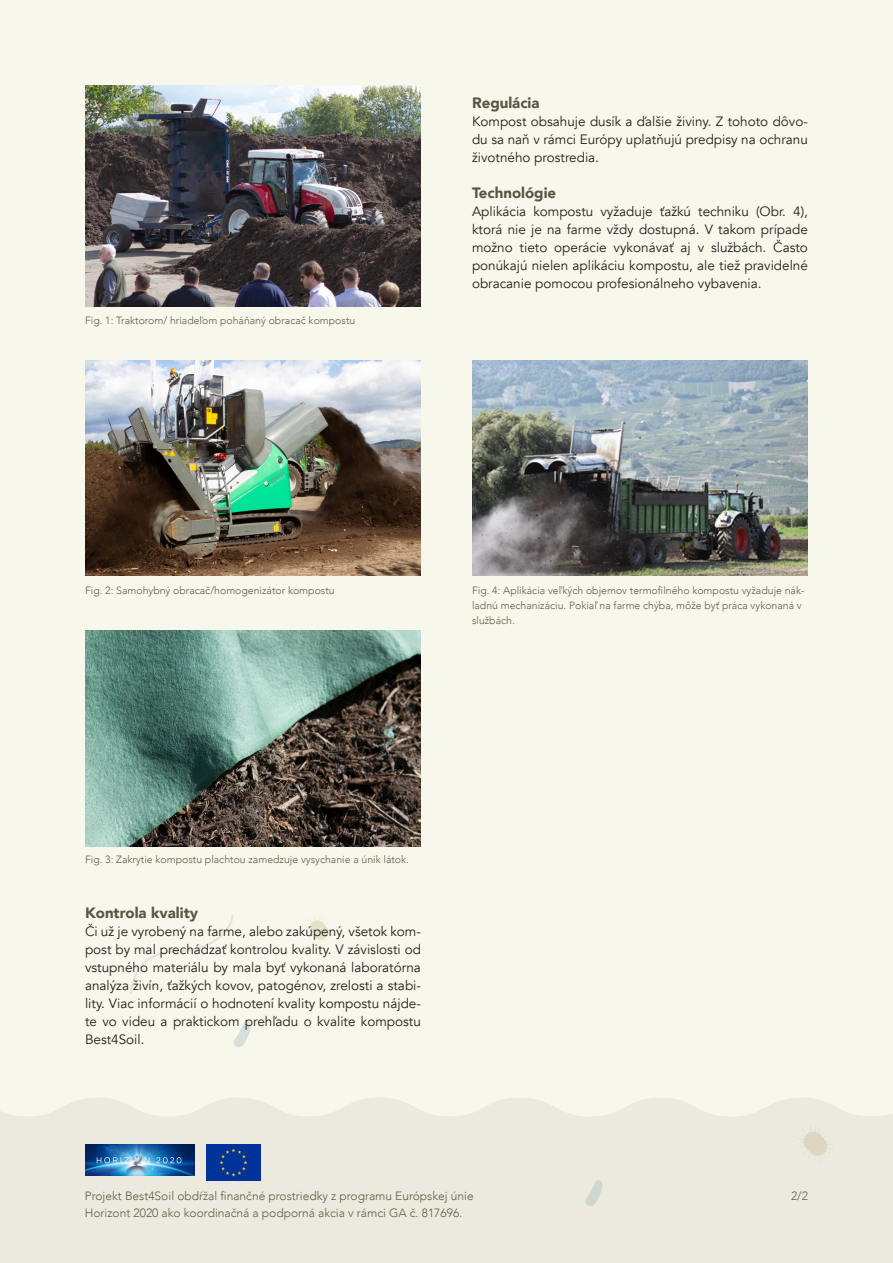
<style>
.page{position:relative;width:893px;height:1263px;background:#fff}
.page>*{position:absolute;margin:0;border:0;box-sizing:border-box;transform-origin:0 0}
.t1{font:900 15px "Avenir";color:#585543}
.t2{font:13.5px/18px "Avenir";color:#231f20;text-align:justify}
.t3{font:300 12px "Avenir";color:#645c46}
.t4{font:300 10.5px/15px "Avenir";color:#635c45}
</style>
<div class="page">
<div style="left:0;top:206px;width:893px;height:891px;background:#f7f7eb"></div>
<div style="left:0;top:1097px;width:893px;height:166px;background:#eceade"></div>
<svg style="left:794px;top:1124px;width:39px;height:39px;background:#e6e4d4"></svg>
<div style="left:130px;top:914px;width:104px;height:80px;background:#f7f7eb"></div>
<svg style="left:585px;top:1180px;width:19px;height:27px"></svg>
<svg style="left:302px;top:914px;width:31px;height:31px"></svg>
<svg style="left:234px;top:1021px;width:18px;height:27px"></svg>
<div style="left:0;top:0;width:893px;height:206px;background:#f7f7eb"></div>
<img style="left:85px;top:1144px;width:109px;height:31px">
<img style="left:207px;top:1144px;width:53px;height:36px">
<img style="left:85px;top:85px;width:336px;height:221px">
<img style="left:85px;top:360px;width:336px;height:216px">
<img style="left:85px;top:630px;width:336px;height:216px">
<img style="left:472px;top:360px;width:336px;height:216px">
<p class="t4" style="left:85px;top:313px;width:272px">Fig. 1: Traktorom/ hriadeľom poháňaný obracač kompostu</p>
<p class="t1" style="left:472px;top:90px;width:69px">Regulácia</p>
<p class="t2" style="left:472px;top:113px;width:337px">Kompost obsahuje dusík a ďalšie živiny. Z tohoto dôvo&shy;du sa naň v rámci Európy uplatňujú predpisy na ochranu životného prostredia.</p>
<p class="t1" style="left:472px;top:180px;width:86px">Technológie</p>
<p class="t2" style="left:472px;top:203px;width:337px">Aplikácia kompostu vyžaduje ťažkú techniku (Obr. 4), ktorá nie je na farme vždy dostupná. V takom prípade možno tieto operácie vykonávať aj v službách. Často ponúkajú nielen aplikáciu kompostu, ale tiež pravidelné obracanie pomocou profesionálneho vybavenia.</p>
<p class="t4" style="left:85px;top:583px;width:251px">Fig. 2: Samohybný obracač/homogenizátor kompostu</p>
<p class="t4" style="left:472px;top:583px;width:334px">Fig. 4: Aplikácia veľkých objemov termofilného kompostu vyžaduje nák&shy;ladnú mechanizáciu. Pokiaľ na farme chýba, môže byť práca vykonaná v službách.</p>
<p class="t4" style="left:85px;top:852px;width:325px">Fig. 3: Zakrytie kompostu plachtou zamedzuje vysychanie a únik látok.</p>
<p class="t1" style="left:85px;top:899px;width:115px">Kontrola kvality</p>
<p class="t2" style="left:85px;top:922px;width:337px">Či už je vyrobený na farme, alebo zakúpený, všetok kom&shy;post by mal prechádzať kontrolou kvality. V závislosti od vstupného materiálu by mala byť vykonaná laboratórna analýza živín, ťažkých kovov, patogénov, zrelosti a stabi&shy;lity. Viac informácií o hodnotení kvality kompostu nájde&shy;te vo videu a praktickom prehľadu o kvalite kompostu Best4Soil.</p>
<p class="t3" style="left:85px;top:1189px;width:390px">Projekt Best4Soil obdŕžal finančné prostriedky z programu Európskej únie</p>
<p class="t3" style="left:85px;top:1205px;width:379px">Horizont 2020 ako koordinačná a podporná akcia v rámci GA č. 817696.</p>
<p class="t3" style="left:791px;top:1189px;width:18px">2/2</p>
</div>
